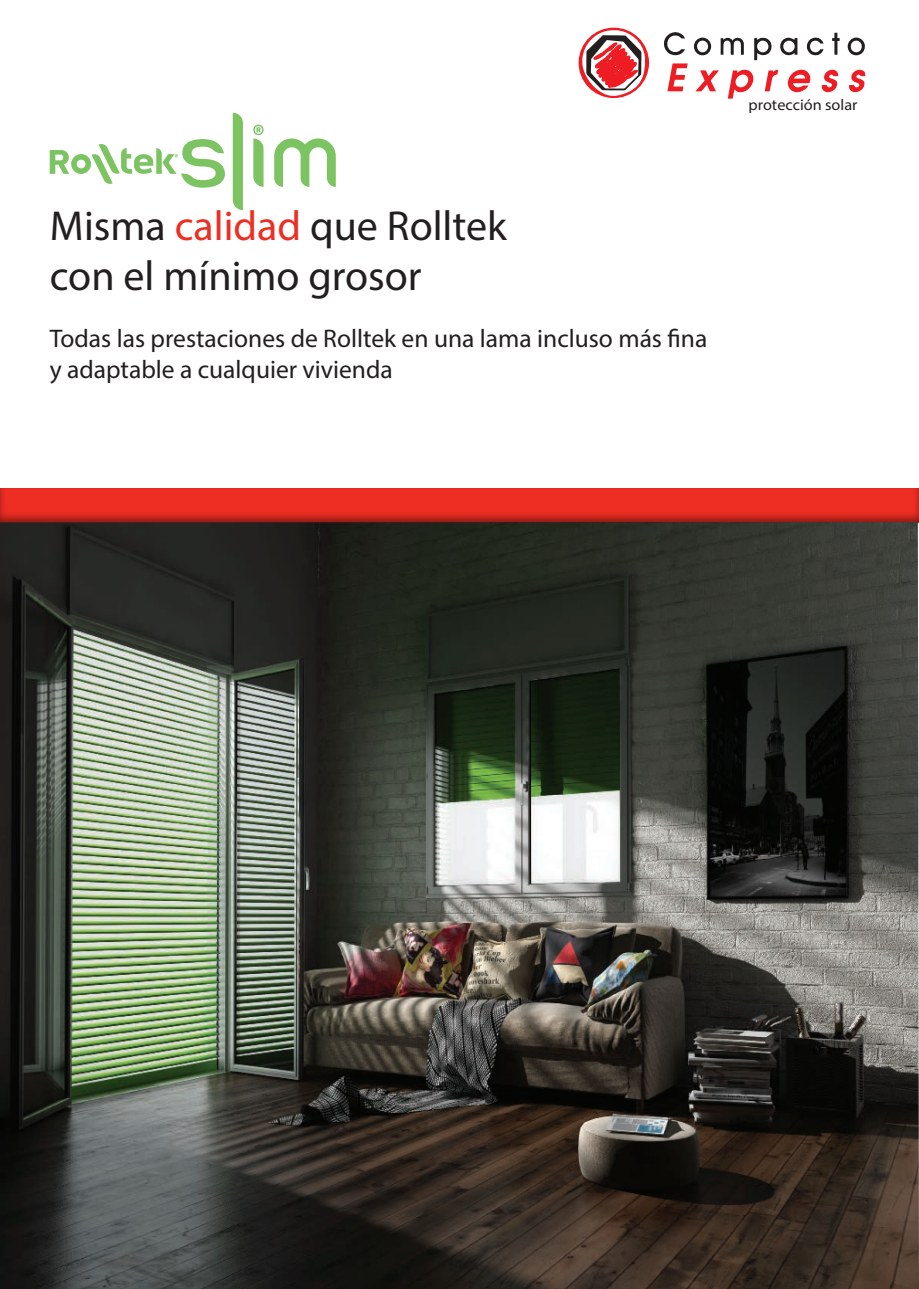
<style>
.page{position:relative;width:919px;height:1289px;background:#fff}
.page>*{position:absolute;margin:0;border:0;box-sizing:border-box;transform-origin:0 0}
.t1{font:42px "Myriad Pro";color:#231f20}
.t2{font:25.5px/30.6px "Myriad Pro";color:#231f20}
.t3{font:15.6px "Myriad Pro";color:#231f20;scale:1.04 1}
.s1{color:#ee2e22}
</style>
<div class="page">
<div style="left:0;top:485px;width:918px;height:38px;background:#231f20;opacity:.5"></div>
<svg style="left:727px;top:69px;width:26px;height:30px"></svg>
<svg style="left:787px;top:69px;width:23px;height:23px"></svg>
<svg style="left:667px;top:63px;width:20px;height:28px"></svg>
<svg style="left:696px;top:70px;width:22px;height:21px"></svg>
<svg style="left:849px;top:70px;width:16px;height:22px"></svg>
<svg style="left:821px;top:69px;width:17px;height:23px"></svg>
<svg style="left:720px;top:37px;width:23px;height:18px"></svg>
<svg style="left:754px;top:38px;width:18px;height:22px"></svg>
<svg style="left:664px;top:32px;width:21px;height:23px"></svg>
<svg style="left:780px;top:37px;width:17px;height:19px"></svg>
<svg style="left:694px;top:37px;width:17px;height:18px"></svg>
<svg style="left:847px;top:38px;width:17px;height:17px"></svg>
<svg style="left:764px;top:69px;width:14px;height:22px"></svg>
<svg style="left:806px;top:37px;width:17px;height:18px"></svg>
<svg style="left:832px;top:33px;width:7px;height:22px"></svg>
<svg style="left:578px;top:28px;width:71px;height:70px"></svg>
<svg style="left:233px;top:113px;width:10px;height:97px"></svg>
<svg style="left:274px;top:138px;width:62px;height:49px"></svg>
<svg style="left:253px;top:125px;width:10px;height:62px"></svg>
<svg style="left:50px;top:139px;width:175px;height:49px"></svg>
<img style="left:0;top:522px;width:918px;height:766px">
<p class="t1" style="left:50px;top:200px;width:458px">Misma <span class="s1">calidad</span> que Rolltek</p>
<p class="t1" style="left:50px;top:250px;width:373px">con el mínimo grosor</p>
<p class="t2" style="left:50px;top:323px;width:659px">Todas las prestaciones de Rolltek en una lama incluso más fina y adaptable a cualquier vivienda</p>
<p class="t3" style="left:748px;top:95px;width:106px">protección solar</p>
</div>
